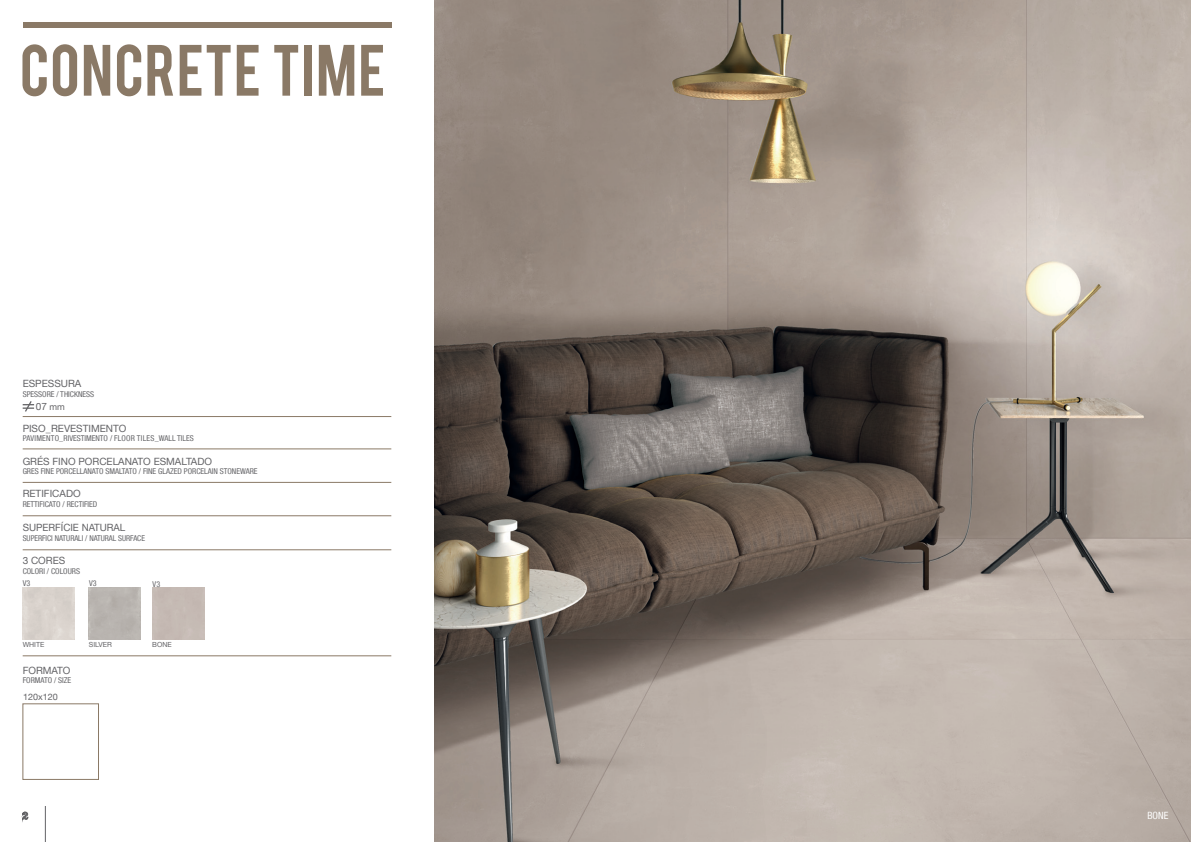
<style>
.page{position:relative;width:1191px;height:842px;background:#fff}
.page>*{position:absolute;margin:0;border:0;box-sizing:border-box;transform-origin:0 0}
.t1{font:57px "Bebas";letter-spacing:.02em;color:#8a7966}
.t2{font:10px "Helvetica Neue LT Com";color:#636366}
.t3{font:condensed 10px "Helvetica Neue LT Com";color:#fff}
.t4{font:10px "F37 Bella";color:#636366}
.t5{font:9px "Helvetica Neue LT Com";color:#636366}
.t6{font:condensed 8px "Helvetica Neue LT Com";color:#636366}
.t7{font:7px "Helvetica Neue LT Com";color:#636366}
.s1{font-size:9px}
</style>
<div class="page">
<div style="left:23px;top:23px;width:368px;height:5px;background:#8a7966"></div>
<hr style="left:23px;top:655px;width:368px;height:1px;background:#8a7966">
<hr style="left:23px;top:449px;width:368px;height:1px;background:#8a7966">
<hr style="left:23px;top:482px;width:368px;height:1px;background:#8a7966">
<hr style="left:23px;top:549px;width:368px;height:1px;background:#8a7966">
<hr style="left:23px;top:515px;width:368px;height:1px;background:#8a7966">
<div style="left:23px;top:704px;width:76px;height:76px;border:1px solid #8a7966"></div>
<svg style="left:23px;top:401px;width:11px;height:11px"></svg>
<hr style="left:23px;top:416px;width:368px;height:1px;background:#8a7966">
<img style="left:435px;top:0;width:756px;height:842px">
<hr style="left:45px;top:806px;width:1px;height:36px;background:#636366">
<svg style="left:23px;top:812px;width:5px;height:8px"></svg>
<p class="t1" style="left:20px;top:29px;width:367px">CONCRETE TIME</p>
<p class="t2" style="left:23px;top:378px;width:60px">ESPESSURA</p>
<p class="t6" style="left:23px;top:389px;width:73px">SPESSORE / THICKNESS</p>
<p class="t2" style="left:36px;top:400px;width:30px">07 <span class="s1">mm</span></p>
<p class="t2" style="left:23px;top:422px;width:105px">PISO_REVESTIMENTO</p>
<p class="t6" style="left:23px;top:434px;width:173px">PAVIMENTO_RIVESTIMENTO / FLOOR TILES_WALL TILES</p>
<p class="t2" style="left:23px;top:455px;width:191px">GRÉS FINO PORCELANATO ESMALTADO</p>
<p class="t6" style="left:23px;top:467px;width:236px">GRES FINE PORCELLANATO SMALTATO / FINE GLAZED PORCELAIN STONEWARE</p>
<p class="t2" style="left:23px;top:487px;width:59px">RETIFICADO</p>
<p class="t6" style="left:23px;top:499px;width:76px">RETTIFICATO / RECTIFIED</p>
<p class="t2" style="left:23px;top:521px;width:104px">SUPERFÍCIE NATURAL</p>
<p class="t6" style="left:23px;top:533px;width:124px">SUPERFICI NATURALI / NATURAL SURFACE</p>
<p class="t2" style="left:23px;top:555px;width:44px">3 CORES</p>
<p class="t6" style="left:23px;top:566px;width:59px">COLORI / COLOURS</p>
<p class="t6" style="left:23px;top:578px;width:9px">V3</p>
<p class="t6" style="left:89px;top:579px;width:9px">V3</p>
<p class="t6" style="left:153px;top:579px;width:9px">V3</p>
<p class="t7" style="left:23px;top:640px;width:23px">WHITE</p>
<p class="t7" style="left:89px;top:640px;width:24px">SILVER</p>
<p class="t7" style="left:152px;top:640px;width:21px">BONE</p>
<p class="t2" style="left:23px;top:664px;width:49px">FORMATO</p>
<p class="t6" style="left:23px;top:676px;width:50px">FORMATO / SIZE</p>
<p class="t5" style="left:23px;top:691px;width:36px">120x120</p>
<p class="t4" style="left:23px;top:810px;width:7px">2</p>
<p class="t3" style="left:1147px;top:810px;width:22px">BONE</p>
</div>
